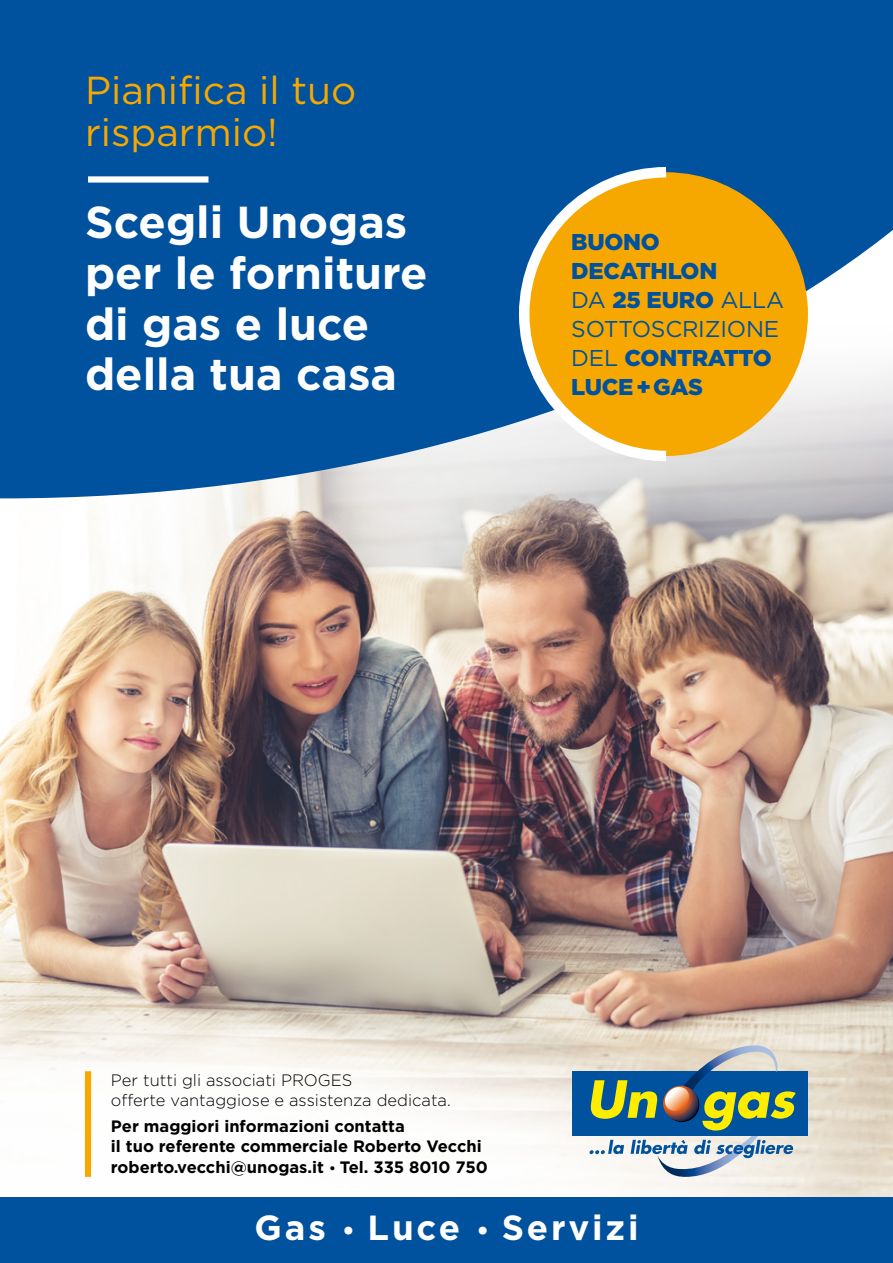
<style>
.page{position:relative;width:893px;height:1263px;background:#fff}
.page>*{position:absolute;margin:0;border:0;box-sizing:border-box;transform-origin:0 0}
.t1{font:700 44.7px/50.7px "Gotham";color:#fff}
.t2{font:39px/42.3px "Gotham";color:#f7a800}
.t3{font:700 34.95px "Gotham";letter-spacing:.08em;color:#fff}
.t4{font:900 22.8px/29.1px "Gotham";letter-spacing:-.01em;color:#00519e}
.t5{font:700 16.5px/20.1px "Gotham";color:#000}
.t6{font:300 16.5px/20.1px "Gotham";color:#000}
.s1{font-weight:400}
.s2{font-size:13.5px}
.s3{font-size:26.7px}
</style>
<div class="page">
<img style="left:0;top:498px;width:893px;height:699px">
<svg style="left:0;top:0;width:893px;height:498px;background:#1e64a7"></svg>
<div style="left:88px;top:176px;width:120px;height:7px;background:#fff"></div>
<div style="left:524px;top:172px;width:284px;height:284px;background:#f7a800;border-radius:50%"></div>
<svg style="left:514px;top:162px;width:163px;height:304px"></svg>
<div style="left:572px;top:1071px;width:235px;height:65px;background:#00519e"></div>
<svg style="left:589px;top:1045px;width:207px;height:132px"></svg>
<div style="left:85px;top:1071px;width:6px;height:106px;background:#f7a800"></div>
<div style="left:0;top:1197px;width:893px;height:66px;background:#00519e"></div>
<h2 class="t2" style="left:85px;top:68px;width:273px">Pianifica il tuo risparmio!</h2>
<h1 class="t1" style="left:85px;top:197px;width:344px">Scegli Unogas per le forniture di gas e luce della tua casa</h1>
<h3 class="t4" style="left:571px;top:227px;width:214px">BUONO<br>DECATHLON<br><span class="s1">DA</span> 25 EURO <span class="s1">ALLA<br>SOTTOSCRIZIONE<br>DEL</span> CONTRATTO<br>LUCE+GAS</h3>
<p class="t6" style="left:111px;top:1070px;width:341px">Per tutti gli associati PROGES<br>offerte vantaggiose e assistenza dedicata.</p>
<p class="t5" style="left:111px;top:1116px;width:378px">Per maggiori informazioni contatta<br>il tuo referente commerciale Roberto Vecchi roberto.vecchi@unogas.it <span class="s2">•</span> Tel. 335 8010 750</p>
<h3 class="t3" style="left:254px;top:1204px;width:386px">Gas <span class="s3">•</span> Luce <span class="s3">•</span> Servizi</h3>
</div>
